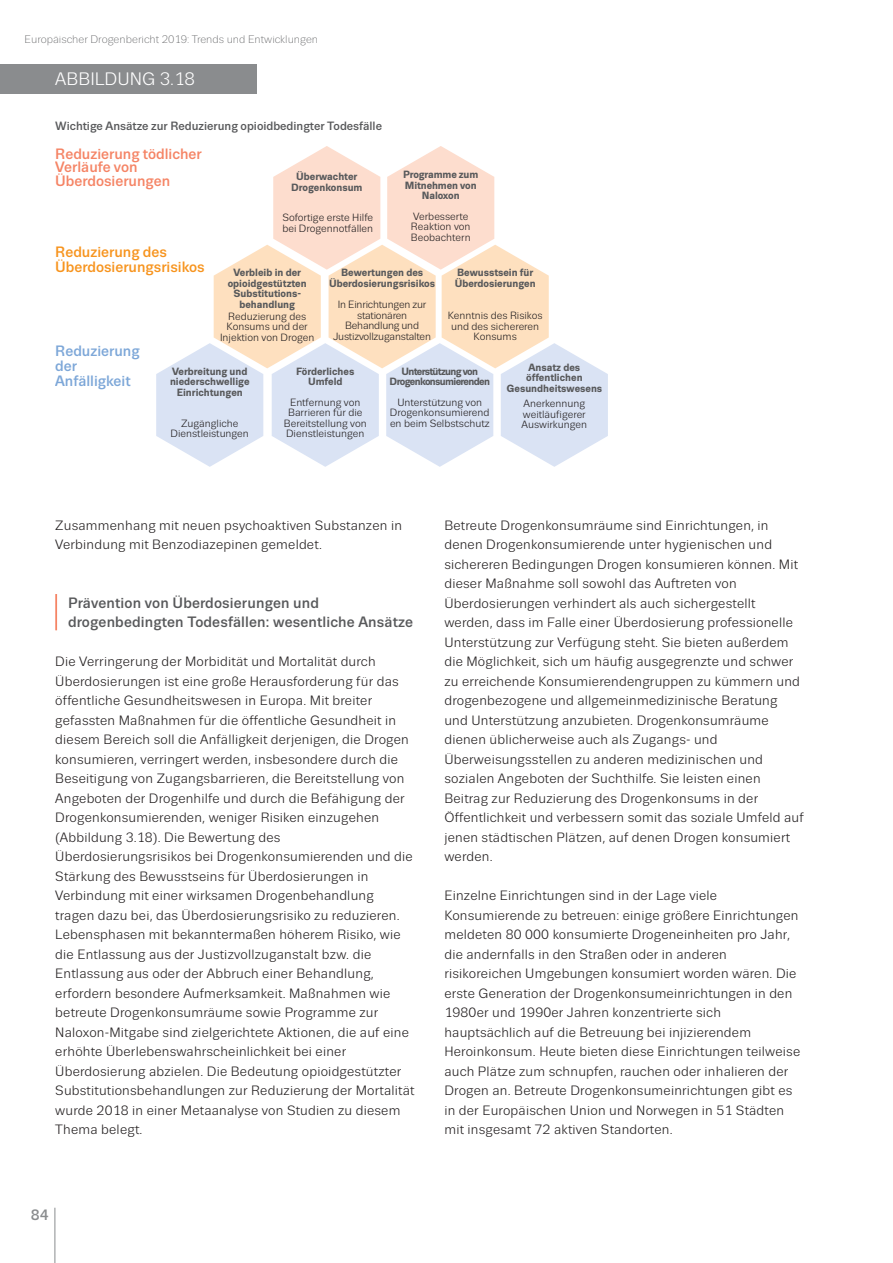
<style>
.page{position:relative;width:893px;height:1263px;background:#fff}
.page>*{position:absolute;margin:0;border:0;box-sizing:border-box;transform-origin:0 0}
.figure_number{font:18px "Trivia Sans";color:#fff}
.t2_red{font:500 15px/19.5px "Trivia Sans";letter-spacing:.01em;color:#58595b}
.t1{font:500 15px/13.5px "Trivia Sans";color:#f58465}
.t2{font:500 15px/15px "Trivia Sans";color:#f7941e}
.t3{font:500 15px/15px "Trivia Sans";color:#7da7d8}
.t4{font:500 15px "Trivia Sans";color:#8a8c8e}
.body{font:13.5px/19.5px "Trivia Sans";letter-spacing:.015em;color:#231f20}
.figure_title{font:500 12px "Trivia Sans";color:#58595b}
.t5{font:300 10.95px "Trivia Sans";color:#58595b}
.t6{font:10.5px/10.5px "Trivia Sans";color:#231f20;text-align:center}
.t7{font:700 10.5px/10.5px "Trivia Sans";color:#58595b;text-align:center}
.t8{font:10.5px/10.5px "Trivia Sans";letter-spacing:-.02em;color:#231f20;text-align:center}
.t9{font:700 10.5px/10.5px "Trivia Sans";letter-spacing:-.06em;color:#58595b;text-align:center}
</style>
<div class="page">
<hr style="left:55px;top:1208px;width:1px;height:55px;background:#8a8c8e">
<hr style="left:55px;top:594px;width:2px;height:36px;background:#f58465">
<svg style="left:156px;top:146px;width:452px;height:321px"></svg>
<div style="left:0;top:64px;width:256px;height:30px;background:#8a8c8e"></div>
<p class="t5" style="left:25px;top:33px;width:295px">Europäischer Drogenbericht 2019: Trends und Entwicklungen</p>
<p class="figure_number" style="left:55px;top:69px;width:141px">ABBILDUNG 3.18</p>
<p class="figure_title" style="left:55px;top:119px;width:328px">Wichtige Ansätze zur Reduzierung opioidbedingter Todesfälle</p>
<p class="t7" style="left:291px;top:171px;width:73px">Überwachter<br>Drogenkonsum</p>
<p class="t6" style="left:282px;top:213px;width:92px;text-align:left">Sofortige erste Hilfe bei Drogennotfällen</p>
<p class="t6" style="left:411px;top:211px;width:61px;text-align:left">Verbesserte<br>Reaktion von<br>Beobachtern</p>
<p class="t1" style="left:55px;top:147px;width:148px">Reduzierung tödlicher<br>Verläufe von<br>Überdosierungen</p>
<p class="t7" style="left:403px;top:170px;width:77px">Programme zum<br>Mitnehmen von<br>Naloxon</p>
<p class="t2" style="left:55px;top:245px;width:151px">Reduzierung des<br>Überdosierungsrisikos</p>
<p class="t7" style="left:228px;top:268px;width:80px">Verbleib in der opioidgestützten<br>Substitutions&shy;behandlung</p>
<p class="t6" style="left:220px;top:311px;width:96px">Reduzierung des<br>Konsums und der<br>Injektion von Drogen</p>
<p class="t7" style="left:329px;top:268px;width:107px">Bewertungen des<br>Überdosierungsrisikos</p>
<p class="t8" style="left:333px;top:300px;width:99px">In Einrichtungen zur stationären<br>Behandlung und<br>Justizvollzuganstalten</p>
<p class="t7" style="left:455px;top:268px;width:83px;text-align:left">Bewusstsein für<br>Überdosierungen</p>
<p class="t6" style="left:448px;top:311px;width:96px">Kenntnis des Risikos und des sichereren<br>Konsums</p>
<p class="t3" style="left:55px;top:344px;width:86px">Reduzierung der<br>Anfälligkeit</p>
<p class="t7" style="left:170px;top:366px;width:81px">Verbreitung und niederschwellige<br>Einrichtungen</p>
<p class="t6" style="left:171px;top:418px;width:80px">Zugängliche<br>Dienstleistungen</p>
<p class="t7" style="left:296px;top:366px;width:60px">Förderliches<br>Umfeld</p>
<p class="t6" style="left:284px;top:397px;width:84px">Entfernung von<br>Barrieren für die<br>Bereitstellung von<br>Dienstleistungen</p>
<p class="t9" style="left:390px;top:366px;width:102px">Unterstützung von<br>Drogenkonsumierenden</p>
<p class="t6" style="left:390px;top:397px;width:101px">Unterstützung von<br>Drogenkonsumierend en beim Selbstschutz</p>
<p class="t7" style="left:506px;top:362px;width:97px">Ansatz des öffentlichen<br>Gesundheitswesens</p>
<p class="t6" style="left:522px;top:398px;width:67px;text-align:left">Anerkennung weitläufigerer<br>Auswirkungen</p>
<p class="body" style="left:55px;top:515px;width:348px">Zusammenhang mit neuen psychoaktiven Substanzen in<br>Verbindung mit Benzodiazepinen gemeldet.</p>
<p class="t2_red" style="left:68px;top:593px;width:347px">Prävention von Überdosierungen und drogenbedingten Todesfällen: wesentliche Ansätze</p>
<p class="body" style="left:55px;top:652px;width:361px">Die Verringerung der Morbidität und Mortalität durch Überdosierungen ist eine große Herausforderung für das öffentliche Gesundheitswesen in Europa. Mit breiter gefassten Maßnahmen für die öffentliche Gesundheit in diesem Bereich soll die Anfälligkeit derjenigen, die Drogen konsumieren, verringert werden, insbesondere durch die Beseitigung von Zugangsbarrieren, die Bereitstellung von Angeboten der Drogenhilfe und durch die Befähigung der Drogenkonsumierenden, weniger Risiken einzugehen (Abbildung 3.18). Die Bewertung des Überdosierungsrisikos bei Drogenkonsumierenden und die Stärkung des Bewusstseins für Überdosierungen in Verbindung mit einer wirksamen Drogenbehandlung tragen dazu bei, das Überdosierungsrisiko zu reduzieren.<br>Lebensphasen mit bekanntermaßen höherem Risiko, wie die Entlassung aus der Justizvollzuganstalt bzw. die Entlassung aus oder der Abbruch einer Behandlung, erfordern besondere Aufmerksamkeit. Maßnahmen wie betreute Drogenkonsumräume sowie Programme zur Naloxon-Mitgabe sind zielgerichtete Aktionen, die auf eine erhöhte Überlebenswahrscheinlichkeit bei einer Überdosierung abzielen. Die Bedeutung opioidgestützter Substitutionsbehandlungen zur Reduzierung der Mortalität wurde 2018 in einer Metaanalyse von Studien zu diesem Thema belegt.</p>
<p class="t4" style="left:31px;top:1207px;width:19px">84</p>
<p class="body" style="left:444px;top:515px;width:361px">Betreute Drogenkonsumräume sind Einrichtungen, in denen Drogenkonsumierende unter hygienischen und sichereren Bedingungen Drogen konsumieren können. Mit dieser Maßnahme soll sowohl das Auftreten von Überdosierungen verhindert als auch sichergestellt werden, dass im Falle einer Überdosierung professionelle Unterstützung zur Verfügung steht. Sie bieten außerdem die Möglichkeit, sich um häufig ausgegrenzte und schwer zu erreichende Konsumierendengruppen zu kümmern und drogenbezogene und allgemeinmedizinische Beratung und Unterstützung anzubieten. Drogenkonsumräume dienen üblicherweise auch als Zugangs- und Überweisungsstellen zu anderen medizinischen und sozialen Angeboten der Suchthilfe. Sie leisten einen Beitrag zur Reduzierung des Drogenkonsums in der Öffentlichkeit und verbessern somit das soziale Umfeld auf jenen städtischen Plätzen, auf denen Drogen konsumiert werden.</p>
<p class="body" style="left:444px;top:886px;width:357px">Einzelne Einrichtungen sind in der Lage viele Konsumierende zu betreuen: einige größere Einrichtungen meldeten 80 000 konsumierte Drogeneinheiten pro Jahr, die andernfalls in den Straßen oder in anderen risikoreichen Umgebungen konsumiert worden wären. Die erste Generation der Drogenkonsumeinrichtungen in den 1980er und 1990er Jahren konzentrierte sich hauptsächlich auf die Betreuung bei injizierendem Heroinkonsum. Heute bieten diese Einrichtungen teilweise auch Plätze zum schnupfen, rauchen oder inhalieren der Drogen an. Betreute Drogenkonsumeinrichtungen gibt es in der Europäischen Union und Norwegen in 51 Städten mit insgesamt 72 aktiven Standorten.</p>
</div>
